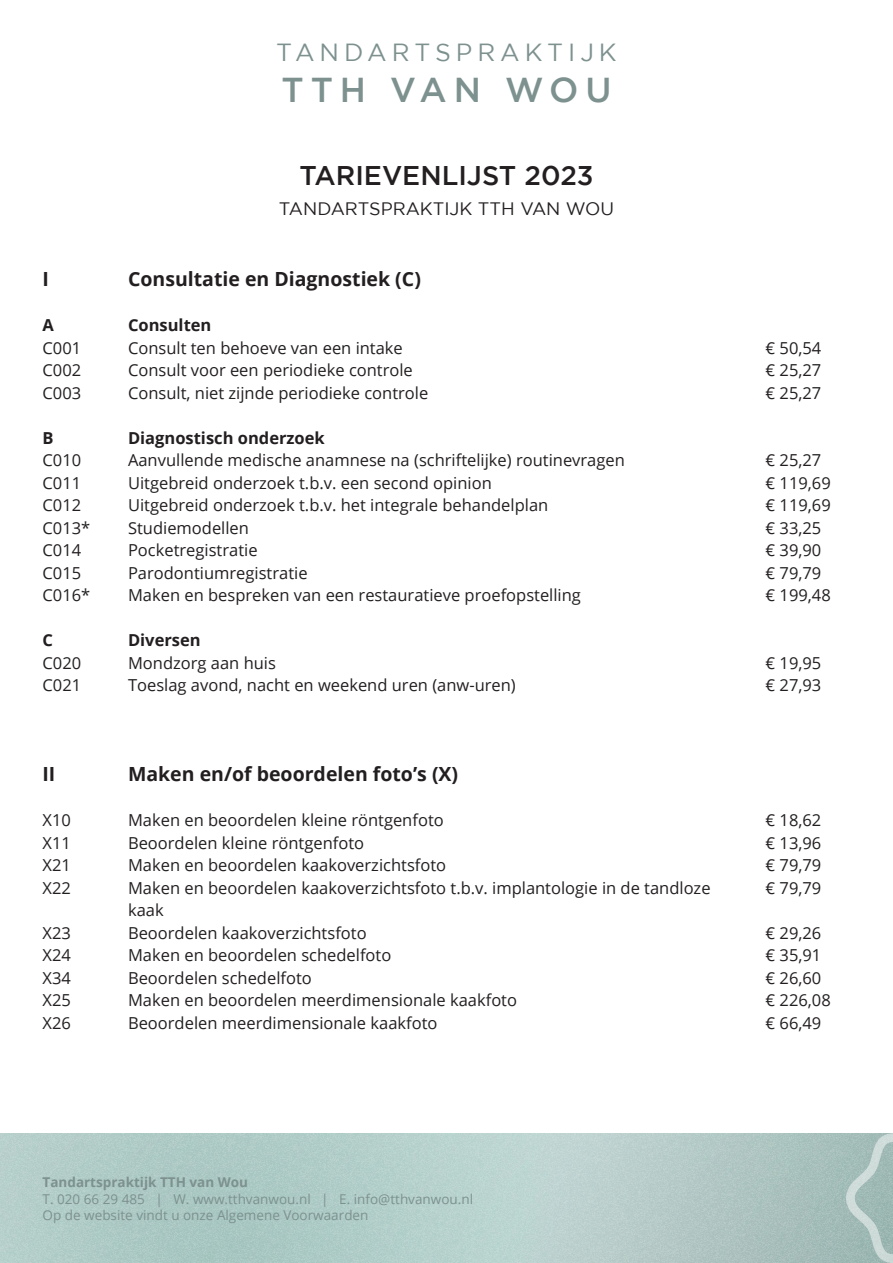
<style>
.page{position:relative;width:893px;height:1263px;background:#fff}
.page>*{position:absolute;margin:0;border:0;box-sizing:border-box;transform-origin:0 0}
.t1{font:500 34.5px "Gotham";letter-spacing:.2em;color:#7d918f}
.t2{font:500 27px "Gotham";color:#231f20}
.t3{font:24.75px "Gotham";letter-spacing:.2em;color:#7d918f}
.Body_text{font:700 19.5px "Open Sans";color:#231f20}
.Subtitle{font:18px "Gotham";color:#231f20}
.Body_text-2{font:16.5px "Open Sans";color:#231f20}
.Body_text-3{font:700 16.5px "Open Sans";color:#231f20}
.t4{font:13.5px/16.5px "Open Sans";color:#7d918f}
.t5{font:700 13.5px "Open Sans";color:#7d918f}
</style>
<div class="page">
<img style="left:0;top:1133px;width:846px;height:130px">
<svg style="left:846px;top:1133px;width:47px;height:130px;background:#a9c0bc"></svg>
<h3 class="t3" style="left:276px;top:38px;width:342px">TANDARTSPRAKTIJK</h3>
<h1 class="t1" style="left:281px;top:71px;width:332px">TTH VAN WOU</h1>
<p class="t2" style="left:299px;top:160px;width:296px">TARIEVENLIJST 2023</p>
<p class="Subtitle" style="left:279px;top:199px;width:337px">TANDARTSPRAKTIJK TTH VAN WOU</p>
<p class="Body_text" style="left:43px;top:265px;width:8px">I</p>
<p class="Body_text" style="left:128px;top:265px;width:294px">Consultatie en Diagnostiek (C)</p>
<p class="Body_text-3" style="left:43px;top:314px;width:13px">A</p>
<p class="Body_text-3" style="left:128px;top:314px;width:85px">Consulten</p>
<p class="Body_text-2" style="left:43px;top:336px;width:40px">C001</p>
<p class="Body_text-2" style="left:128px;top:336px;width:276px">Consult ten behoeve van een intake</p>
<p class="Body_text-2" style="left:766px;top:336px;width:57px">€ 50,54</p>
<p class="Body_text-2" style="left:43px;top:359px;width:40px">C002</p>
<p class="Body_text-2" style="left:128px;top:359px;width:286px">Consult voor een periodieke controle</p>
<p class="Body_text-2" style="left:766px;top:359px;width:57px">€ 25,27</p>
<p class="Body_text-2" style="left:43px;top:381px;width:40px">C003</p>
<p class="Body_text-2" style="left:128px;top:381px;width:302px">Consult, niet zijnde periodieke controle</p>
<p class="Body_text-2" style="left:766px;top:381px;width:57px">€ 25,27</p>
<p class="Body_text-3" style="left:43px;top:426px;width:13px">B</p>
<p class="Body_text-3" style="left:128px;top:426px;width:198px">Diagnostisch onderzoek</p>
<p class="Body_text-2" style="left:43px;top:449px;width:40px">C010</p>
<p class="Body_text-2" style="left:128px;top:449px;width:498px">Aanvullende medische anamnese na (schriftelijke) routinevragen</p>
<p class="Body_text-2" style="left:766px;top:449px;width:57px">€ 25,27</p>
<p class="Body_text-2" style="left:43px;top:471px;width:40px">C011</p>
<p class="Body_text-2" style="left:128px;top:471px;width:365px">Uitgebreid onderzoek t.b.v. een second opinion</p>
<p class="Body_text-2" style="left:766px;top:471px;width:67px">€ 119,69</p>
<p class="Body_text-2" style="left:43px;top:494px;width:40px">C012</p>
<p class="Body_text-2" style="left:128px;top:494px;width:422px">Uitgebreid onderzoek t.b.v. het integrale behandelplan</p>
<p class="Body_text-2" style="left:766px;top:494px;width:67px">€ 119,69</p>
<p class="Body_text-2" style="left:43px;top:516px;width:49px">C013*</p>
<p class="Body_text-2" style="left:128px;top:516px;width:122px">Studiemodellen</p>
<p class="Body_text-2" style="left:766px;top:516px;width:57px">€ 33,25</p>
<p class="Body_text-2" style="left:43px;top:539px;width:40px">C014</p>
<p class="Body_text-2" style="left:128px;top:539px;width:131px">Pocketregistratie</p>
<p class="Body_text-2" style="left:766px;top:539px;width:57px">€ 39,90</p>
<p class="Body_text-2" style="left:43px;top:561px;width:40px">C015</p>
<p class="Body_text-2" style="left:128px;top:561px;width:181px">Parodontiumregistratie</p>
<p class="Body_text-2" style="left:766px;top:561px;width:57px">€ 79,79</p>
<p class="Body_text-2" style="left:43px;top:584px;width:49px">C016*</p>
<p class="Body_text-2" style="left:128px;top:584px;width:454px">Maken en bespreken van een restauratieve proefopstelling</p>
<p class="Body_text-2" style="left:766px;top:584px;width:67px">€ 199,48</p>
<p class="Body_text-3" style="left:43px;top:629px;width:12px">C</p>
<p class="Body_text-3" style="left:128px;top:629px;width:74px">Diversen</p>
<p class="Body_text-2" style="left:43px;top:651px;width:40px">C020</p>
<p class="Body_text-2" style="left:128px;top:651px;width:149px">Mondzorg aan huis</p>
<p class="Body_text-2" style="left:766px;top:651px;width:57px">€ 19,95</p>
<p class="Body_text-2" style="left:43px;top:674px;width:40px">C021</p>
<p class="Body_text-2" style="left:128px;top:674px;width:389px">Toeslag avond, nacht en weekend uren (anw-uren)</p>
<p class="Body_text-2" style="left:766px;top:674px;width:57px">€ 27,93</p>
<p class="Body_text" style="left:43px;top:760px;width:14px">II</p>
<p class="Body_text" style="left:128px;top:760px;width:332px">Maken en/of beoordelen foto’s (X)</p>
<p class="Body_text-2" style="left:43px;top:809px;width:30px">X10</p>
<p class="Body_text-2" style="left:128px;top:809px;width:317px">Maken en beoordelen kleine röntgenfoto</p>
<p class="Body_text-2" style="left:766px;top:809px;width:57px">€ 18,62</p>
<p class="Body_text-2" style="left:43px;top:831px;width:30px">X11</p>
<p class="Body_text-2" style="left:128px;top:831px;width:238px">Beoordelen kleine röntgenfoto</p>
<p class="Body_text-2" style="left:766px;top:831px;width:57px">€ 13,96</p>
<p class="Body_text-2" style="left:43px;top:854px;width:30px">X21</p>
<p class="Body_text-2" style="left:128px;top:854px;width:320px">Maken en beoordelen kaakoverzichtsfoto</p>
<p class="Body_text-2" style="left:766px;top:854px;width:57px">€ 79,79</p>
<p class="Body_text-2" style="left:43px;top:876px;width:30px">X22</p>
<p class="Body_text-2" style="left:128px;top:876px;width:584px">Maken en beoordelen kaakoverzichtsfoto t.b.v. implantologie in de tandloze</p>
<p class="Body_text-2" style="left:766px;top:876px;width:57px">€ 79,79</p>
<p class="Body_text-2" style="left:128px;top:899px;width:37px">kaak</p>
<p class="Body_text-2" style="left:43px;top:921px;width:30px">X23</p>
<p class="Body_text-2" style="left:128px;top:921px;width:240px">Beoordelen kaakoverzichtsfoto</p>
<p class="Body_text-2" style="left:766px;top:921px;width:57px">€ 29,26</p>
<p class="Body_text-2" style="left:43px;top:944px;width:30px">X24</p>
<p class="Body_text-2" style="left:128px;top:944px;width:265px">Maken en beoordelen schedelfoto</p>
<p class="Body_text-2" style="left:766px;top:944px;width:57px">€ 35,91</p>
<p class="Body_text-2" style="left:43px;top:966px;width:30px">X34</p>
<p class="Body_text-2" style="left:128px;top:966px;width:185px">Beoordelen schedelfoto</p>
<p class="Body_text-2" style="left:766px;top:966px;width:57px">€ 26,60</p>
<p class="Body_text-2" style="left:43px;top:989px;width:30px">X25</p>
<p class="Body_text-2" style="left:128px;top:989px;width:391px">Maken en beoordelen meerdimensionale kaakfoto</p>
<p class="Body_text-2" style="left:766px;top:989px;width:67px">€ 226,08</p>
<p class="Body_text-2" style="left:43px;top:1011px;width:30px">X26</p>
<p class="Body_text-2" style="left:128px;top:1011px;width:311px">Beoordelen meerdimensionale kaakfoto</p>
<p class="Body_text-2" style="left:766px;top:1011px;width:57px">€ 66,49</p>
<p class="t5" style="left:43px;top:1173px;width:207px">Tandartspraktijk TTH van Wou</p>
<p class="t4" style="left:43px;top:1190px;width:432px">T. 020 66 29 485 | W. www.tthvanwou.nl | E. info@tthvanwou.nl<br>Op de website vindt u onze Algemene Voorwaarden</p>
</div>
